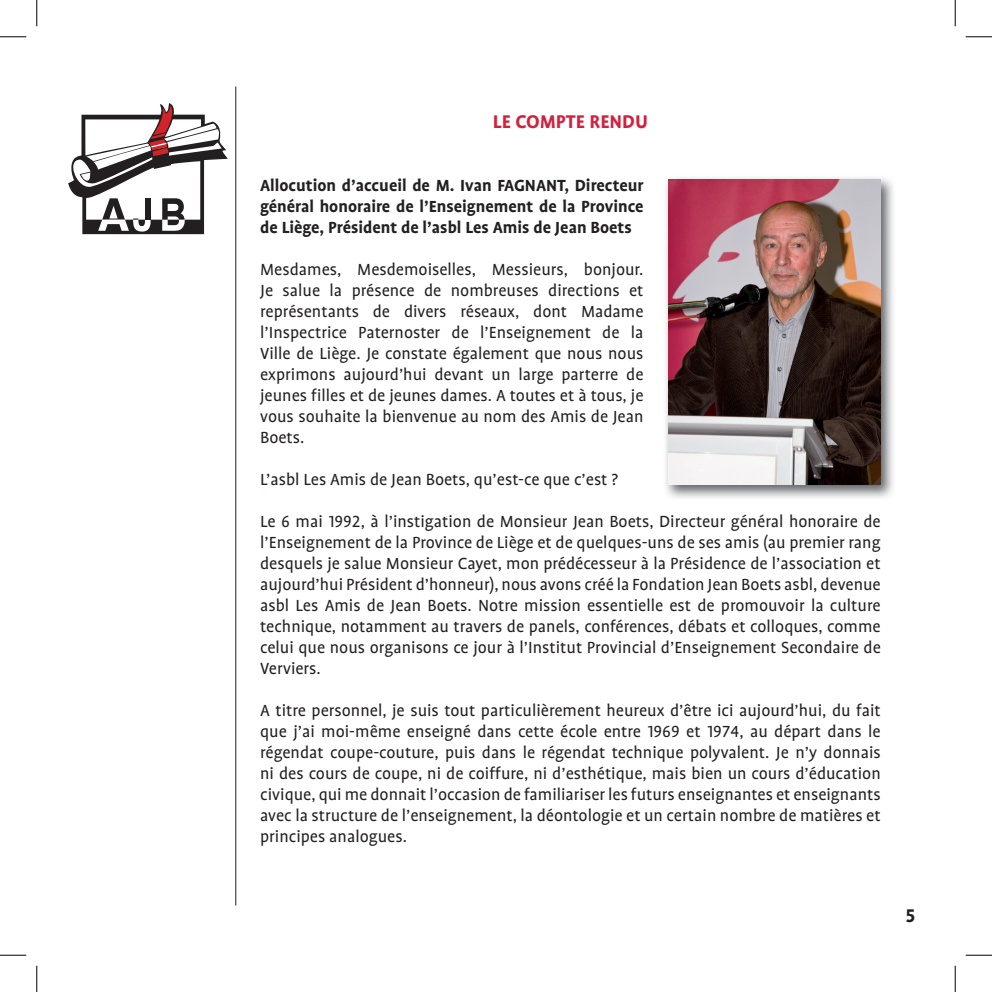
<style>
.page{position:relative;width:992px;height:992px;background:#fff}
.page>*{position:absolute;margin:0;border:0;box-sizing:border-box;transform-origin:0 0}
.t1{font:700 21px "Profile OT";color:#d1213e}
.t2{font:700 21px "Profile OT";color:#231f20}
.t3{font:18.38px/21px "Profile OT";color:#231f20;text-align:justify}
.t4{font:700 18.38px/21px "Profile OT";color:#231f20;text-align:justify}
</style>
<div class="page">
<hr style="left:235px;top:86px;width:1px;height:819px;background:#231f20">
<svg style="left:68px;top:103px;width:160px;height:131px"></svg>
<img style="left:666px;top:178px;width:227px;height:320px">
<img style="left:668px;top:180px;width:212px;height:304px">
<svg style="left:0;top:36px;width:26px;height:1px"></svg>
<svg style="left:965px;top:36px;width:26px;height:1px"></svg>
<svg style="left:0;top:954px;width:26px;height:1px"></svg>
<svg style="left:965px;top:954px;width:26px;height:1px"></svg>
<svg style="left:36px;top:0;width:1px;height:26px"></svg>
<svg style="left:36px;top:965px;width:1px;height:26px"></svg>
<svg style="left:954px;top:0;width:1px;height:26px"></svg>
<svg style="left:954px;top:965px;width:1px;height:26px"></svg>
<p class="t1" style="left:493px;top:109px;width:156px">LE COMPTE RENDU</p>
<p class="t4" style="left:260px;top:175px;width:385px">Allocution d’accueil de M. Ivan FAGNANT, Directeur général honoraire de l’Enseignement de la Province de Liège, Président de l’asbl Les Amis de Jean boets</p>
<p class="t3" style="left:260px;top:259px;width:385px">Mesdames, Mesdemoiselles, Messieurs, bonjour.<br>Je salue la présence de nombreuses directions et représentants de divers réseaux, dont Madame l’Inspectrice Paternoster de l’Enseignement de la Ville de Liège. Je constate également que nous nous exprimons aujourd’hui devant un large parterre de jeunes filles et de jeunes dames. A toutes et à tous, je vous souhaite la bienvenue au nom des Amis de Jean Boets.</p>
<p class="t3" style="left:260px;top:469px;width:359px">L’asbl Les Amis de Jean Boets, qu’est-ce que c’est ?</p>
<p class="t3" style="left:260px;top:511px;width:622px">Le 6 mai 1992, à l’instigation de Monsieur Jean Boets, Directeur général honoraire de l’Enseignement de la Province de Liège et de quelques-uns de ses amis (au premier rang desquels je salue Monsieur Cayet, mon prédécesseur à la Présidence de l’association et aujourd’hui Président d’honneur), nous avons créé la Fondation Jean Boets asbl, devenue asbl Les Amis de Jean Boets. Notre mission essentielle est de promouvoir la culture technique, notamment au travers de panels, conférences, débats et colloques, comme celui que nous organisons ce jour à l’Institut Provincial d’Enseignement Secondaire de Verviers.</p>
<p class="t3" style="left:260px;top:700px;width:622px">A titre personnel, je suis tout particulièrement heureux d’être ici aujourd’hui, du fait que j’ai moi-même enseigné dans cette école entre 1969 et 1974, au départ dans le régendat coupe-couture, puis dans le régendat technique polyvalent. Je n’y donnais ni des cours de coupe, ni de coiffure, ni d’esthétique, mais bien un cours d’éducation civique, qui me donnait l’occasion de familiariser les futurs enseignantes et enseignants avec la structure de l’enseignement, la déontologie et un certain nombre de matières et principes analogues.</p>
<p class="t2" style="left:905px;top:903px;width:12px">5</p>
</div>
